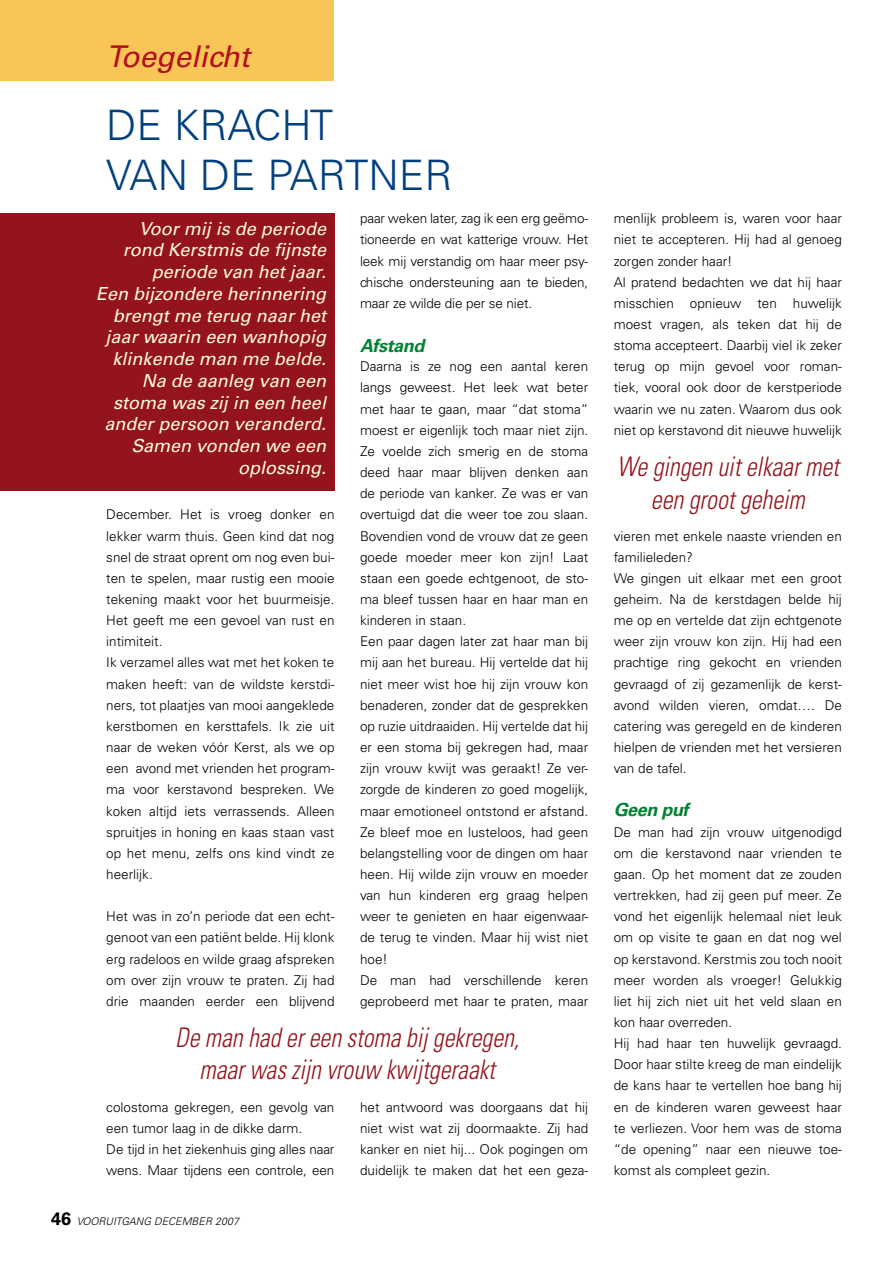
<style>
.page{position:relative;width:893px;height:1263px;background:#fff}
.page>*{position:absolute;margin:0;border:0;box-sizing:border-box;transform-origin:0 0}
.t1{font:300 42px/50.4px "Univers";color:#004080}
.t2{font:italic 30px "Univers";color:#b2101d}
.t3{font:italic 300 condensed 27px/32.4px "Univers";color:#94141b;text-align:center;scale:.9 1}
.t4{font:italic 18px/21.8px "Univers";color:#fffbdc;text-align:right}
.t5{font:italic 700 18px "Univers";letter-spacing:-.025em;color:#008234}
.t6{font:300 13.5px/21.1px "Univers";color:#000}
.t7{font:italic 300 10.5px "Univers";color:#000}
.s1{font-weight:700;font-style:normal;font-size:18px}
</style>
<div class="page">
<div style="left:0;top:0;width:334px;height:81px;background:#f9c557"></div>
<div style="left:0;top:213px;width:334px;height:277px;background:#94141b"></div>
<h2 class="t2" style="left:106px;top:39px;width:145px">Toegelicht</h2>
<h1 class="t1" style="left:106px;top:100px;width:348px">De kracht<br>van d e partner</h1>
<p class="t4" style="left:96px;top:217px;width:231px">Voor mij is de periode rond Kerstmis de fijnste periode van het jaar.<br>Een bijzondere herinnering brengt me terug naar het jaar waarin een wanhopig klinkende man me belde.<br>Na de aanleg van een stoma was zij in een heel ander persoon veranderd.<br>Samen vonden we een oplossing.</p>
<p class="t6" style="left:106px;top:504px;width:230px">December. H et is vroeg donker en lekker warm thuis. Geen kind dat nog snel de straat oprent om nog even bui&shy;ten te spelen, maar rustig een mooie tekening maakt voor het buurmeisje.<br>H et geeft me een gevoel van rust en intimiteit.<br>Ik verzamel alles wat met het koken te maken heeft: van de wildste kerstdi&shy;ners, tot plaatjes van mooi aangeklede kerstbomen en kersttafels. Ik zie uit naar de weken vóór Kerst, als we op een avond met vrienden het program&shy;ma voor kerstavond bespreken. We koken altijd iets verrassends. Alleen spruitjes in honing en kaas staan vast op het menu, zelfs ons kind vindt ze heerlijk.</p>
<p class="t6" style="left:106px;top:906px;width:230px;text-align:justify">H et was in zo’n periode dat een echt&shy;genoot van een patiënt belde. H ij klonk erg radeloos en wilde graag afspreken om over zijn vrouw te praten. Zij had drie maanden eerder een blijvend</p>
<p class="t6" style="left:360px;top:208px;width:230px;text-align:justify">paar weken later, zag ik een erg geëmo&shy;tioneerde en wat katterige vrouw. H et leek mij verstandig om haar meer psy&shy;chische ondersteuning aan te bieden, maar ze wilde die per se niet.</p>
<h3 class="t5" style="left:360px;top:335px;width:66px">Afstand</h3>
<p class="t6" style="left:360px;top:356px;width:230px">Daarna is ze nog een aantal keren langs geweest. H et leek wat beter met haar te gaan, maar “dat stoma” moest er eigenlijk toch maar niet zijn.<br>Ze voelde zich smerig en de stoma deed haar maar blijven denken aan de periode van kanker. Ze was er van overtuigd dat die weer toe zou slaan.<br>Bovendien vond de vrouw dat ze geen goede moeder meer kon zijn! Laat staan een goede echtgenoot, de sto&shy;ma bleef tussen haar en haar man en kinderen in staan.<br>Een paar dagen later zat haar man bij mij aan het bureau. H ij vertelde dat hij niet meer wist hoe hij zijn vrouw kon benaderen, zonder dat de gesprekken op ruzie uitdraaiden. H ij vertelde dat hij er een stoma bij gekregen had, maar zijn vrouw kwijt was geraakt! Ze ver&shy;zorgde de kinderen zo goed mogelijk, maar emotioneel ontstond er afstand.<br>Ze bleef moe en lusteloos, had geen belangstelling voor de dingen om haar heen. H ij wilde zijn vrouw en moeder van hun kinderen erg graag helpen weer te genieten en haar eigenwaar&shy;de terug te vinden. Maar hij wist niet hoe!<br>De man had verschillende keren geprobeerd met haar te praten, maar</p>
<h3 class="t3" style="left:175px;top:1021px;width:384px">De man had er een stoma bij gekregen, maar was zijn vrouw kwijtgeraakt</h3>
<p class="t6" style="left:106px;top:1096px;width:230px">colostoma gekregen, een gevolg van een tumor laag in de dikke darm.<br>De tijd in het ziekenhuis ging alles naar wens. Maar tijdens een controle, een</p>
<p class="t7" style="left:51px;top:1215px;width:189px"><span class="s1">46</span> VOORUITGANG DECEMBER 2007</p>
<p class="t6" style="left:360px;top:1096px;width:230px;text-align:justify">het antwoord was doorgaans dat hij niet wist wat zij doormaakte. Zij had kanker en niet hij... Ook pogingen om duidelijk te maken dat het een geza-</p>
<p class="t6" style="left:614px;top:208px;width:230px">menlijk probleem is, waren voor haar niet te accepteren. H ij had al genoeg zorgen zonder haar!<br>Al pratend bedachten we dat hij haar misschien opnieuw ten huwelijk moest vragen, als teken dat hij de stoma accepteert. Daarbij viel ik zeker terug op mijn gevoel voor roman&shy;tiek, vooral ook door de kerstperiode waarin we nu zaten. Waarom dus ook niet op kerstavond dit nieuwe huwelijk</p>
<h3 class="t3" style="left:617px;top:451px;width:248px">We gingen uit elkaar met een groot geheim</h3>
<p class="t6" style="left:614px;top:525px;width:230px">vieren met enkele naaste vrienden en familieleden?<br>We gingen uit elkaar met een groot geheim. Na de kerstdagen belde hij me op en vertelde dat zijn echtgenote weer zijn vrouw kon zijn. H ij had een prachtige ring gekocht en vrienden gevraagd of zij gezamenlijk de kerst&shy;avond wilden vieren, omdat…. De catering was geregeld en de kinderen hielpen de vrienden met het versieren van de tafel.</p>
<h3 class="t5" style="left:614px;top:799px;width:76px">Geen puf</h3>
<p class="t6" style="left:614px;top:821px;width:230px">De man had zijn vrouw uitgenodigd om die kerstavond naar vrienden te gaan. Op het moment dat ze zouden vertrekken, had zij geen puf meer. Ze vond het eigenlijk helemaal niet leuk om op visite te gaan en dat nog wel op kerstavond. Kerstmis zou toch nooit meer worden als vroeger! Gelukkig liet hij zich niet uit het veld slaan en kon haar overreden.<br>H ij had haar ten huwelijk gevraagd.<br>Door haar stilte kreeg de man eindelijk de kans haar te vertellen hoe bang hij en de kinderen waren geweest haar te verliezen. Voor hem was de stoma “de opening” naar een nieuwe toe&shy;komst als compleet gezin.</p>
</div>
